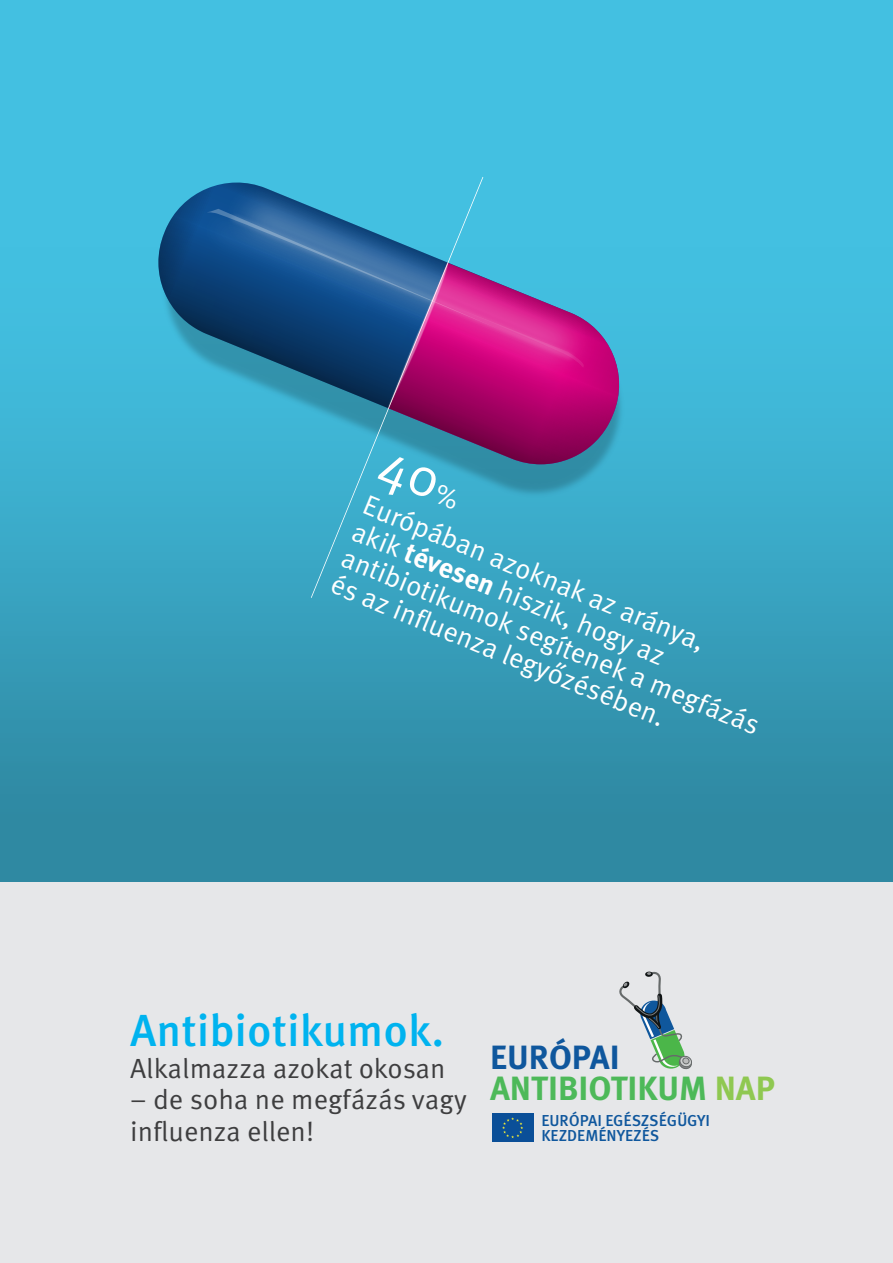
<style>
.page{position:relative;width:893px;height:1263px;background:#fff}
.page>*{position:absolute;margin:0;border:0;box-sizing:border-box;transform-origin:0 0}
.t1{font:500 44.85px "Meta Pro";color:#00b3ef}
.t2{font:700 33.6px/31px "Meta Pro";color:#4db959}
.t3{font:27.9px/28.5px "Meta Pro";color:#fff}
.t4{font:27.75px/31.6px "Meta Pro";color:#3e3e3f}
.t5{font:500 15.9px/15.8px "Meta Pro";color:#0f579d}
.s1{font-weight:700}
.s2{color:#0f579d}
.s3{color:#8fc851}
</style>
<div class="page">
<div style="left:0;top:0;width:893px;height:885px;background:#43c0e1"></div>
<div style="left:0;top:247px;width:893px;height:648px;background:linear-gradient(to bottom,#45c6e8,#2d839c)"></div>
<div style="left:0;top:882px;width:893px;height:381px;background:#e6e7e9"></div>
<svg style="left:148px;top:177px;width:481px;height:298px"></svg>
<svg style="left:483px;top:263px;width:146px;height:212px"></svg>
<svg style="left:158px;top:183px;width:461px;height:281px"></svg>
<img style="left:191px;top:200px;width:393px;height:196px">
<img style="left:222px;top:185px;width:374px;height:191px">
<svg style="left:311px;top:177px;width:172px;height:421px"></svg>
<svg style="left:619px;top:971px;width:73px;height:99px"></svg>
<div style="left:492px;top:1113px;width:41px;height:29px;background:#0a4f98"></div>
<svg style="left:502px;top:1117px;width:21px;height:21px"></svg>
<svg style="left:373px;top:452px;width:87px;height:57px"></svg>
<p class="t3" style="left:369px;top:491px;width:451px;rotate:22deg">Európában azoknak az aránya,<br>akik <span class="s1">tévesen</span> hiszik, hogy az antibiotikumok segítenek a megfázás és az infl uenza legyőzésében.</p>
<h1 class="t1" style="left:130px;top:1002px;width:316px">Antibiotikumok.</h1>
<p class="t4" style="left:130px;top:1053px;width:317px">Alkalmazza azokat okosan</p>
<p class="t4" style="left:130px;top:1084px;width:338px">– de soha ne megfázás vagy influenza ellen!</p>
<p class="t2" style="left:490px;top:1043px;width:287px"><span class="s2">EURÓPAI<br></span>ANTIBIOTIKUM <span class="s3">NAP</span></p>
<p class="t5" style="left:541px;top:1113px;width:170px">EURÓPAI EGÉSZSÉGÜGYI<br>KEZDEMÉNYEZÉS</p>
</div>
